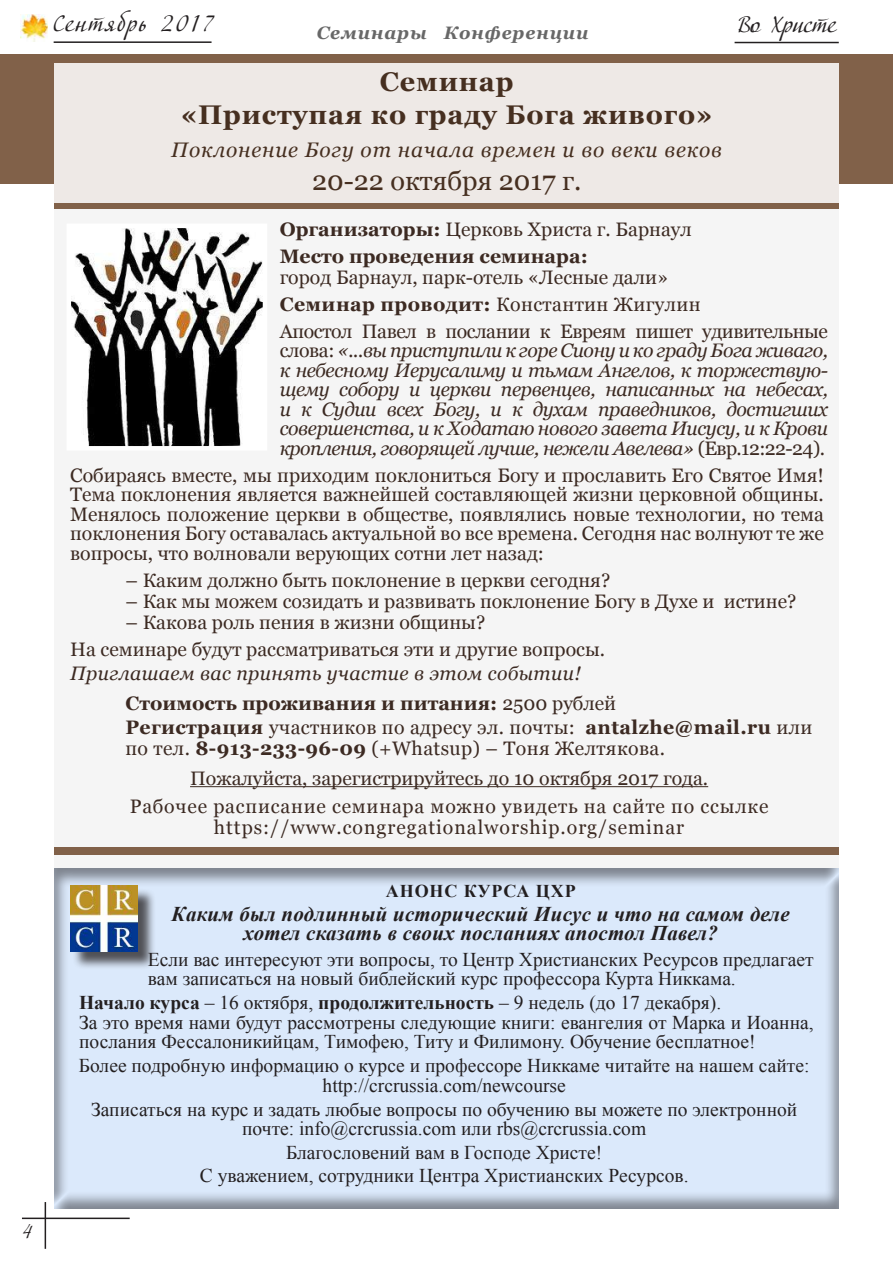
<style>
.page{position:relative;width:893px;height:1263px;background:#fff}
.page>*{position:absolute;margin:0;border:0;box-sizing:border-box;transform-origin:0 0}
.t1{font:700 27px/33px "Georgia";letter-spacing:.03em;color:#462f20;text-align:center}
.t2{font:27px "Georgia";color:#462f20}
.t3{font:22.5px "Adventure";letter-spacing:.07em;color:#231f20}
.t4{font:22.5px "Adventure";color:#231f20}
.t5{font:italic 700 21px/19.5px "Times New Roman";letter-spacing:.01em;color:#231f20;text-align:center}
.t6{font:italic 21px "Georgia";letter-spacing:.04em;color:#462f20}
.t7{font:19.5px/19.5px "Times New Roman";color:#231f20;text-align:center}
.t8{font:19.5px/19.5px "Georgia";color:#3c2a22}
.t9{font:italic 19.5px/19.5px "Georgia";letter-spacing:-.02em;color:#3c2a22;text-align:justify}
.t10{font:19.5px/21px "Georgia";letter-spacing:.02em;color:#3c2a22}
.t11{font:19.5px/28.5px "Georgia";letter-spacing:.04em;color:#3c2a22;text-align:center}
.t12{font:italic 19.5px/30px "Georgia";letter-spacing:.02em;color:#3c2a22}
.t13{font:700 19.5px/27px "Georgia";color:#3c2a22}
.t14{font:19.5px "Georgia";letter-spacing:.05em;color:#3c2a22}
.t15{font:19.5px "Adventure";color:#231f20}
.t16{font:italic 700 18px "Georgia";letter-spacing:.05em;color:#444}
.t17{font:700 18px "Times New Roman";letter-spacing:.05em;color:#231f20}
.s1{font-weight:400}
.s2{font-weight:700}
.s3{font-style:normal}
.s4{font-weight:700;font-style:normal}
</style>
<div class="page">
<div style="left:54px;top:54px;width:785px;height:1155px;background:#f5f5f5"></div>
<hr style="left:54px;top:41px;width:158px;height:2px;background:#231f20">
<hr style="left:735px;top:42px;width:104px;height:1px;background:#231f20">
<hr style="left:22px;top:1217px;width:108px;height:2px;background:#231f20">
<hr style="left:45px;top:1202px;width:1px;height:47px;background:#231f20">
<div style="left:51px;top:864px;width:789px;height:345px;background:#231f20;opacity:.5"></div>
<div style="left:0;top:54px;width:893px;height:130px;background:#816149"></div>
<div style="left:54px;top:183px;width:785px;height:26px;background:#816149"></div>
<div style="left:54px;top:64px;width:785px;height:139px;background:#eee9e6"></div>
<hr style="left:190px;top:786px;width:518px;height:1px;background:#3c2a22">
<img style="left:72px;top:229px;width:190px;height:216px">
<div style="left:54px;top:847px;width:785px;height:8px;background:#816149"></div>
<img style="left:20px;top:14px;width:28px;height:27px">
<div style="left:72px;top:888px;width:90px;height:88px;background:#231f20;opacity:.75"></div>
<img style="left:70px;top:886px;width:67px;height:65px">
<p class="t15" style="left:23px;top:1220px;width:11px">4</p>
<p class="t3" style="left:53px;top:10px;width:163px">Сентябрь 2017</p>
<p class="t16" style="left:317px;top:21px;width:273px">Семинары Конференции</p>
<p class="t4" style="left:737px;top:11px;width:101px">Во Христе</p>
<h1 class="t1" style="left:181px;top:65px;width:533px">Семинар<br>«Приступая ко граду Бога живого»</h1>
<p class="t6" style="left:171px;top:136px;width:552px">Поклонение Богу от начала времен и во веки веков</p>
<h1 class="t2" style="left:312px;top:164px;width:271px">20-22 октября 2017 г.</h1>
<p class="t13" style="left:280px;top:216px;width:414px">Организаторы: <span class="s1">Церковь Христа г. Барнаул<br></span>Место проведения семинара:</p>
<p class="t8" style="left:280px;top:264px;width:550px;line-height:27px">город Барнаул, парк-отель «Лесные дали»<br><span class="s2">Семинар проводит:</span> Константин Жигулин<br>Апостол Павел в послании к Евреям пишет удивительные</p>
<p class="t9" style="left:280px;top:341px;width:550px"><span class="s3">слова:</span> «...вы приступили к горе Сиону и ко граду Бога живаго, к небесному Иерусалиму и тьмам Ангелов, к торжествую&shy;щему собору и церкви первенцев, написанных на небесах, и к Судии всех Богу, и к духам праведников, достигших совершенства, и к Ходатаю нового завета Иисусу, и к Крови кропления, говорящей лучше, нежели Авелева» <span class="s3">(Евр.12:22-24).</span></p>
<p class="t8" style="left:70px;top:466px;width:755px;text-align:justify">Собираясь вместе, мы приходим поклониться Богу и прославить Его Святое Имя!<br>Тема поклонения является важнейшей составляющей жизни церковной общины.<br>Менялось положение церкви в обществе, появлялись новые технологии, но тема поклонения Богу оставалась актуальной во все времена. Сегодня нас волнуют те же вопросы, что волновали верующих сотни лет назад:</p>
<p class="t8" style="left:125px;top:571px;width:486px">– Каким должно быть поклонение в церкви сегодня?</p>
<p class="t8" style="left:125px;top:592px;width:673px">– Как мы можем созидать и развивать поклонение Богу в Духе и истине?</p>
<p class="t8" style="left:70px;top:609px;width:536px;line-height:27px;text-indent:55px">– Какова роль пения в жизни общины?<br>На семинаре будут рассматриваться эти и другие вопросы.</p>
<p class="t12" style="left:125px;top:658px;width:492px;text-indent:-55px">Приглашаем вас принять участие в этом событии!<br><span class="s4">Стоимость проживания и питания:</span> <span class="s3">2500 рублей</span></p>
<p class="t10" style="left:125px;top:717px;width:688px"><span class="s2">Регистрация</span> участников по адресу эл. почты: <span class="s2">antalzhe@mail.ru</span> или по тел. <span class="s2">8-913-233-96-09</span> (+Whatsup) – Тоня Желтякова.</p>
<p class="t11" style="left:130px;top:764px;width:640px">Пожалуйста, зарегистрируйтесь до 10 октября 2017 года.<br>Рабочее расписание семинара можно увидеть на сайте по ссылке</p>
<p class="t14" style="left:214px;top:816px;width:472px">https://www.congregationalworship.org/seminar</p>
<p class="t17" style="left:386px;top:878px;width:191px">АНОНС КУРСА ЦХР</p>
<p class="t5" style="left:172px;top:903px;width:620px">Каким был подлинный исторический Иисус и что на самом деле хотел сказать в своих посланиях апостол Павел?</p>
<p class="t7" style="left:148px;top:949px;width:667px;text-align:left">Если вас интересуют эти вопросы, то Центр Христианских Ресурсов предлагает вам записаться на новый библейский курс профессора Курта Никкама.</p>
<p class="t7" style="left:79px;top:992px;width:736px;text-align:left"><span class="s2">Начало курса</span> – 16 октября, <span class="s2">продолжительность</span> – 9 недель (до 17 декабря).<br>За это время нами будут рассмотрены следующие книги: евангелия от Марка и Иоанна, послания Фессалоникийцам, Тимофею, Титу и Филимону. Обучение бесплатное!</p>
<p class="t7" style="left:79px;top:1055px;width:732px">Более подробную информацию о курсе и профессоре Никкаме читайте на нашем сайте: http://crcrussia.com/newcourse</p>
<p class="t7" style="left:91px;top:1099px;width:708px">Записаться на курс и задать любые вопросы по обучению вы можете по электронной почте: info@crcrussia.com или rbs@crcrussia.com</p>
<p class="t7" style="left:200px;top:1141px;width:490px;line-height:22.5px">Благословений вам в Господе Христе!<br>С уважением, сотрудники Центра Христианских Ресурсов.</p>
</div>
